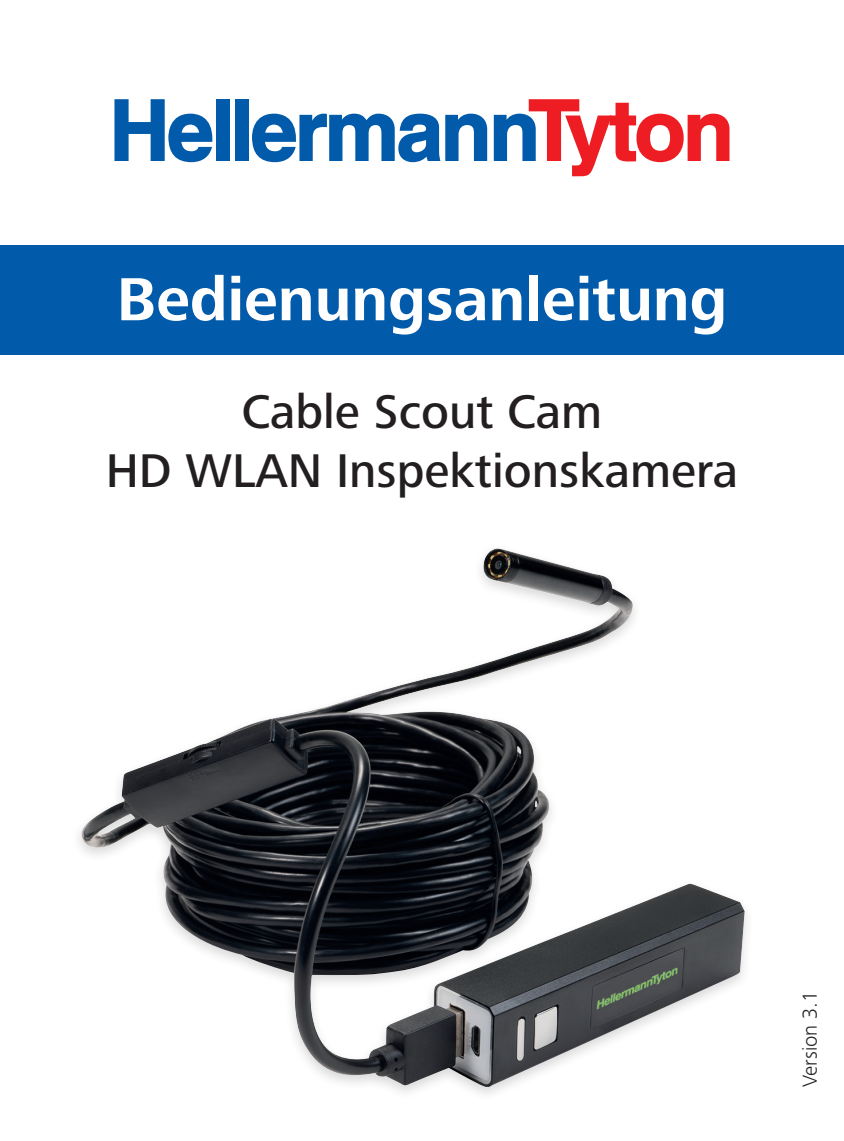
<style>
.page{position:relative;width:844px;height:1141px;background:#fff}
.page>*{position:absolute;margin:0;border:0;box-sizing:border-box;transform-origin:0 0}
.t1{font:700 63px "Frutiger Next LTW1 G";color:#fff}
.t2{font:500 49px "Frutiger Next LTW1 G";color:#231f20}
.t3{font:300 21px "Frutiger Next LTW1 G";color:#231f20}
</style>
<div class="page">
<div style="left:216px;top:99px;width:13px;height:62px;background:#015aaa"></div>
<div style="left:235px;top:99px;width:14px;height:62px;background:#015aaa"></div>
<svg style="left:493px;top:99px;width:236px;height:77px"></svg>
<svg style="left:114px;top:99px;width:98px;height:63px"></svg>
<svg style="left:252px;top:114px;width:235px;height:48px"></svg>
<div style="left:0;top:246px;width:843px;height:109px;background:#015aaa"></div>
<img style="left:80px;top:549px;width:664px;height:540px">
<p class="t1" style="left:117px;top:263px;width:611px">Bedienungsanleitung</p>
<p class="t2" style="left:241px;top:384px;width:362px">Cable Scout Cam</p>
<p class="t2" style="left:106px;top:442px;width:634px">HD WLAN Inspektionskamera</p>
<p class="t3" style="left:797px;top:1087px;width:97px;rotate:-90deg">Version 3.1</p>
</div>
